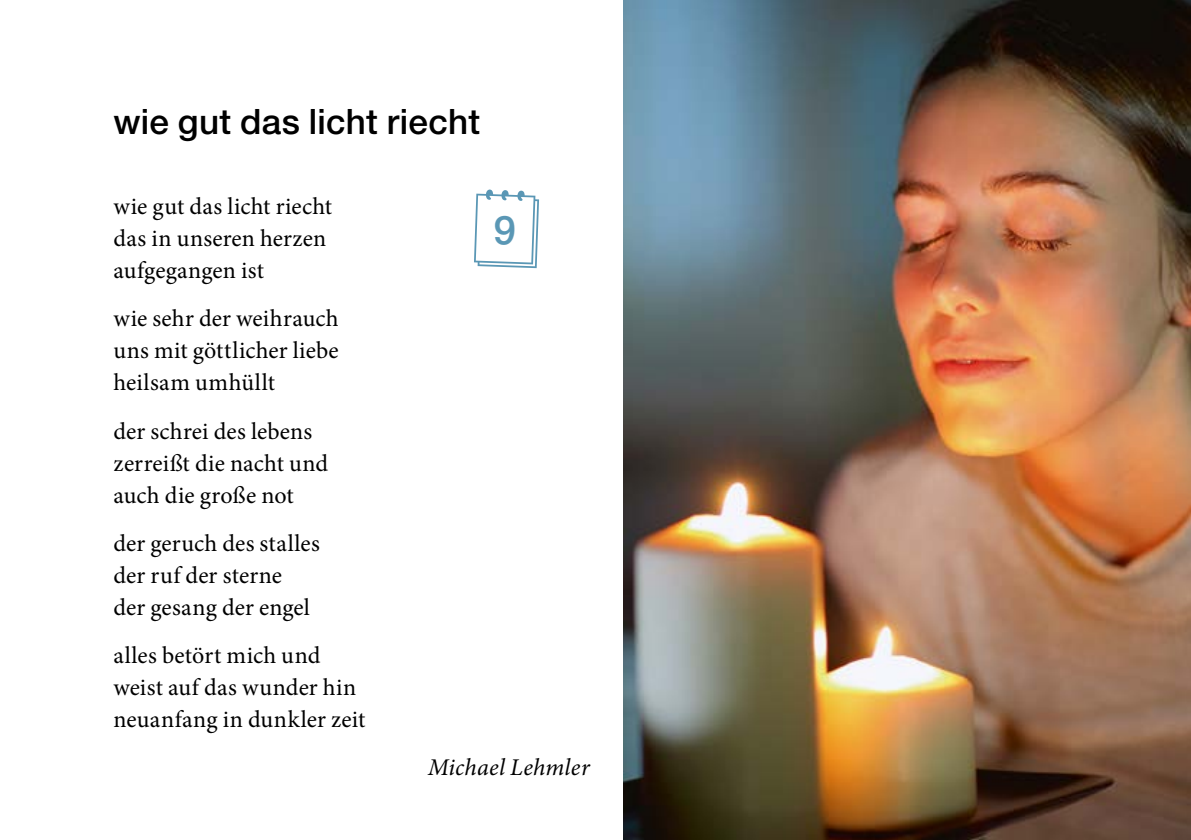
<style>
.page{position:relative;width:1191px;height:840px;background:#fff}
.page>*{position:absolute;margin:0;border:0;box-sizing:border-box;transform-origin:0 0}
.t1{font:500 35px "Helvetica Neue LT Std";letter-spacing:.005em;color:#000}
.t2{font:24px/32px "Minion Pro";letter-spacing:.005em;color:#000}
.t3{font:italic 24px "Minion Pro";letter-spacing:.01em;color:#000}
</style>
<div class="page">
<img style="left:624px;top:0;width:567px;height:839px">
<svg style="left:474px;top:189px;width:65px;height:79px"></svg>
<h1 class="t1" style="left:113px;top:101px;width:368px">wie gut das licht riecht</h1>
<p class="t2" style="left:113px;top:191px;width:220px">wie gut das licht riecht das in unseren herzen aufgegangen ist</p>
<p class="t2" style="left:113px;top:302px;width:227px;text-align:justify">wie sehr der weihrauch uns mit göttlicher liebe heilsam umhüllt</p>
<p class="t2" style="left:113px;top:414px;width:216px">der schrei des lebens zerreißt die nacht und auch die große not</p>
<p class="t2" style="left:113px;top:526px;width:208px">der geruch des stalles der ruf der sterne der gesang der engel</p>
<p class="t2" style="left:113px;top:638px;width:253px">alles betört mich und weist auf das wunder hin neuanfang in dunkler zeit</p>
<p class="t3" style="left:428px;top:750px;width:164px">Michael Lehmler</p>
</div>
